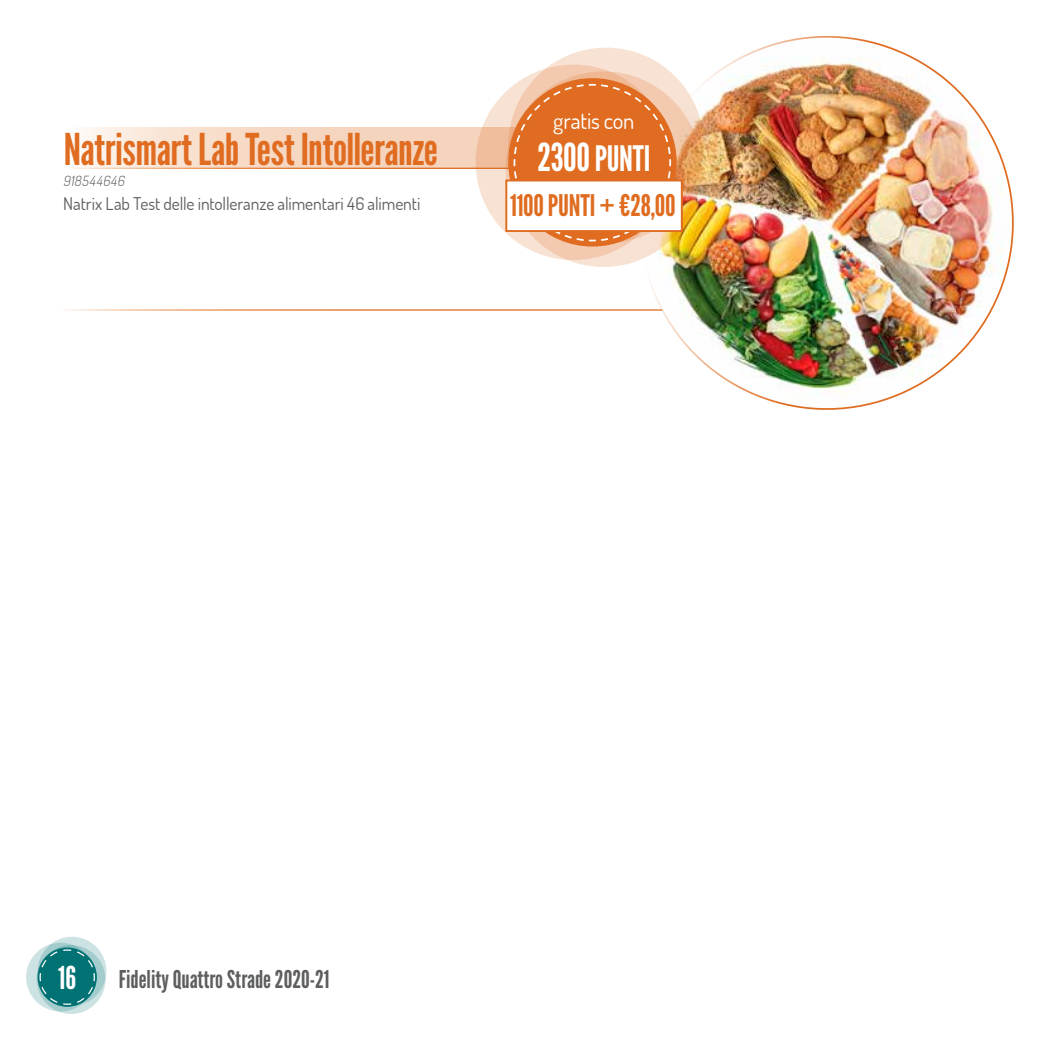
<style>
.page{position:relative;width:1042px;height:1042px;background:#fff}
.page>*{position:absolute;margin:0;border:0;box-sizing:border-box;transform-origin:0 0}
.t1{font:43.75px "League Gothic";letter-spacing:-.015em;color:#df6c20}
.t2{font:35px "League Gothic";letter-spacing:-.005em;color:#fff}
.t3{font:31.5px "League Gothic";color:#fff}
.t4{font:29.75px "League Gothic";letter-spacing:-.01em;color:#df6c20}
.t5{font:24.5px "League Gothic";color:#5d5e5e}
.t6{font:22.75px "Dosis";letter-spacing:-.015em;color:#fff}
.t7{font:17.5px "Dosis";letter-spacing:-.005em;color:#5d5e5e}
.t8{font:italic 300 14px "Dosis";color:#5d5e5e}
.s1{font-size:38.5px}
</style>
<div class="page">
<svg style="left:73px;top:128px;width:409px;height:40px;background:#f7dcc9"></svg>
<svg style="left:476px;top:65px;width:195px;height:195px;background:#f5d4be"></svg>
<svg style="left:506px;top:71px;width:195px;height:196px"></svg>
<svg style="left:508px;top:48px;width:196px;height:195px;background:#f1c3a4"></svg>
<svg style="left:513px;top:83px;width:99px;height:159px;background:#e27b37"></svg>
<img style="left:612px;top:35px;width:402px;height:375px">
<svg style="left:26px;top:942px;width:69px;height:69px"></svg>
<svg style="left:37px;top:945px;width:69px;height:69px"></svg>
<svg style="left:38px;top:936px;width:68px;height:69px"></svg>
<svg style="left:39px;top:949px;width:57px;height:56px;background:#258688"></svg>
<div style="left:505px;top:180px;width:177px;height:52px;background:#fff;border:2px solid #df6c20"></div>
<h3 class="t6" style="left:553px;top:106px;width:83px">gratis con</h3>
<h2 class="t2" style="left:537px;top:138px;width:115px"><span class="s1">2300</span> PUNTI</h2>
<h1 class="t1" style="left:64px;top:123px;width:376px">Natrismart Lab Test Intolleranze</h1>
<p class="t8" style="left:63px;top:172px;width:66px">918544646</p>
<p class="t7" style="left:63px;top:192px;width:359px">Natrix Lab Test delle intolleranze alimentari 46 alimenti</p>
<h3 class="t4" style="left:510px;top:188px;width:167px">1100 PUNTI + €28,00</h3>
<h3 class="t3" style="left:58px;top:958px;width:20px">16</h3>
<h3 class="t5" style="left:119px;top:964px;width:212px">Fidelity Quattro Strade 2020-21</h3>
</div>
